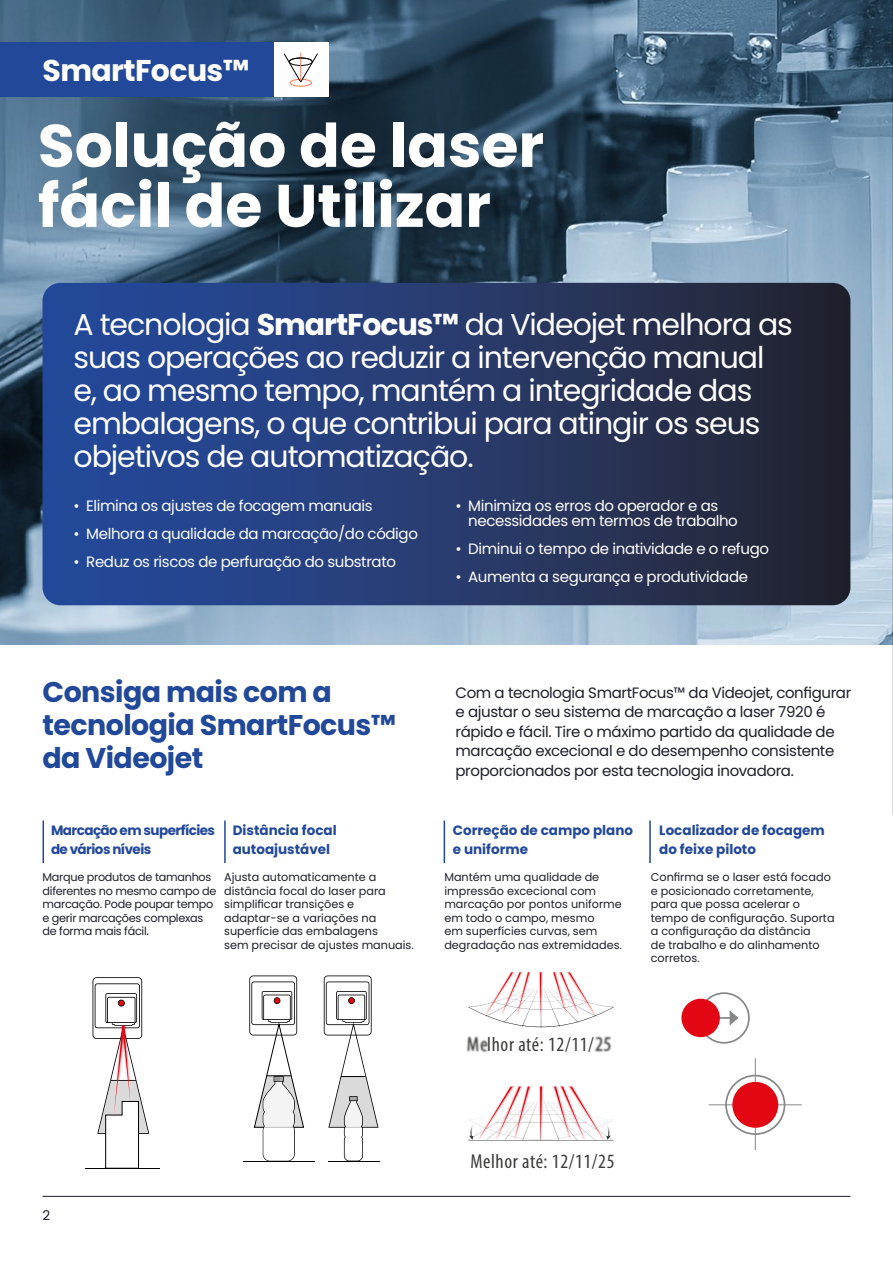
<style>
.page{position:relative;width:893px;height:1263px;background:#fff}
.page>*{position:absolute;margin:0;border:0;box-sizing:border-box;transform-origin:0 0}
.t1{font:700 60px/60px "Poppins";color:#fff}
.t2{font:30px/33px "Poppins";letter-spacing:-.035em;color:#fff}
.t3{font:700 30px "Poppins";letter-spacing:-.02em;color:#fff}
.t4{font:700 28.5px/33px "Poppins";letter-spacing:-.02em;color:#224899}
.t5{font:condensed 20.25px "Myriad Pro";letter-spacing:.03em;color:#3c3c3b}
.t6{font:15px/15px "Poppins";letter-spacing:-.025em;color:#fff}
.t7{font:15px/19.5px "Poppins";letter-spacing:-.025em;color:#1d1f2a}
.t8{font:700 13.5px/19.5px "Poppins";color:#224899}
.t9{font:700 13.5px/19.5px "Poppins";letter-spacing:-.04em;color:#224899}
.t10{font:13.5px "Poppins";color:#1d1f2a}
.t11{font:11.25px/13.5px "Poppins";color:#1d1f2a}
.t12{font:11.25px/13.5px "Poppins";letter-spacing:-.025em;color:#1d1f2a}
.s1{font-weight:700}
.s2{font-size:12px}
</style>
<div class="page">
<img style="left:0;top:0;width:892px;height:644px">
<svg style="left:43px;top:283px;width:807px;height:30px;background:#26396b"></svg>
<svg style="left:43px;top:313px;width:807px;height:34px;background:#25396a"></svg>
<svg style="left:43px;top:347px;width:807px;height:34px;background:#25396a"></svg>
<svg style="left:43px;top:381px;width:807px;height:34px;background:#25396a"></svg>
<svg style="left:43px;top:415px;width:807px;height:190px;background:#25396a"></svg>
<hr style="left:243px;top:1161px;width:71px;height:1px;background:#000">
<hr style="left:328px;top:1161px;width:52px;height:1px;background:#000">
<svg style="left:249px;top:975px;width:55px;height:186px"></svg>
<svg style="left:324px;top:975px;width:54px;height:186px"></svg>
<img style="left:466px;top:983px;width:38px;height:70px">
<img style="left:504px;top:972px;width:8px;height:52px">
<img style="left:512px;top:972px;width:102px;height:81px">
<svg style="left:468px;top:1087px;width:146px;height:54px"></svg>
<div style="left:0;top:43px;width:274px;height:54px;background:#224899"></div>
<hr style="left:444px;top:820px;width:1px;height:43px;background:#224899">
<hr style="left:224px;top:820px;width:2px;height:43px;background:#224899">
<hr style="left:43px;top:820px;width:1px;height:43px;background:#224899">
<hr style="left:649px;top:820px;width:2px;height:43px;background:#224899">
<div style="left:274px;top:43px;width:55px;height:54px;background:#fff"></div>
<svg style="left:284px;top:53px;width:34px;height:34px"></svg>
<hr style="left:85px;top:1168px;width:75px;height:1px;background:#000">
<svg style="left:93px;top:977px;width:56px;height:191px"></svg>
<div style="left:725px;top:1075px;width:60px;height:60px;border:2px solid #878787;border-radius:50%"></div>
<hr style="left:755px;top:1058px;width:1px;height:92px;background:#878787">
<hr style="left:709px;top:1104px;width:93px;height:1px;background:#878787">
<div style="left:698px;top:992px;width:52px;height:52px;border:2px solid #878787;border-radius:50%"></div>
<hr style="left:699px;top:1017px;width:33px;height:2px;background:#878787">
<svg style="left:730px;top:1011px;width:8px;height:14px"></svg>
<div style="left:732px;top:1082px;width:46px;height:46px;background:#e30613;border-radius:50%"></div>
<div style="left:681px;top:999px;width:39px;height:38px;background:#e30613;border-radius:50%"></div>
<hr style="left:43px;top:1196px;width:807px;height:1px;background:#1d1f2a">
<svg style="left:892px;top:0;width:1px;height:814px"></svg>
<h2 class="t3" style="left:43px;top:54px;width:208px">SmartFocus™</h2>
<h1 class="t1" style="left:38px;top:116px;width:508px">Solução de laser fácil de Utilizar</h1>
<h2 class="t2" style="left:74px;top:308px;width:721px">A tecnologia <span class="s1">SmartFocus™</span> da Videojet melhora as suas operações ao reduzir a intervenção manual e, ao mesmo tempo, mantém a integridade das embalagens, o que contribui para atingir os seus objetivos de automatização.</h2>
<h3 class="t6" style="left:468px;top:498px;width:271px;text-indent:-13px">• Minimiza os erros do operador e as necessidades em termos de trabalho</h3>
<h3 class="t6" style="left:455px;top:541px;width:315px">• Diminui o tempo de inatividade e o refugo</h3>
<h3 class="t6" style="left:455px;top:569px;width:294px">• Aumenta a segurança e produtividade</h3>
<h3 class="t6" style="left:74px;top:498px;width:301px">• Elimina os ajustes de focagem manuais</h3>
<h3 class="t6" style="left:74px;top:526px;width:346px">• Melhora a qualidade da marcação/do código</h3>
<h3 class="t6" style="left:74px;top:554px;width:324px">• Reduz os riscos de perfuração do substrato</h3>
<h3 class="t4" style="left:43px;top:676px;width:355px">Consiga mais com a tecnologia SmartFocus™ da Videojet</h3>
<p class="t9" style="left:51px;top:820px;width:166px">Marcação em superfícies de vários níveis</p>
<p class="t12" style="left:43px;top:870px;width:175px">Marque produtos de tamanhos diferentes no mesmo campo de marcação. Pode poupar tempo e gerir marcações complexas de forma mais fácil<span class="s2">.</span></p>
<p class="t8" style="left:233px;top:820px;width:106px">Distância focal autoajustável</p>
<p class="t11" style="left:224px;top:870px;width:191px">Ajusta automaticamente a distância focal do laser para simplificar transições e adaptar-se a variações na superfície das embalagens<br>sem precisar de ajustes manuais.</p>
<p class="t7" style="left:455px;top:683px;width:397px">Com a tecnologia SmartFocus™ da Videojet, configurar e ajustar o seu sistema de marcação a laser 7920 é rápido e fácil. Tire o máximo partido da qualidade de marcação excecional e do desempenho consistente proporcionados por esta tecnologia inovadora.</p>
<p class="t8" style="left:453px;top:820px;width:182px">Correção de campo plano e uniforme</p>
<p class="t11" style="left:444px;top:870px;width:179px">Mantém uma qualidade de impressão excecional com marcação por pontos uniforme em todo o campo, mesmo<br>em superfícies curvas, sem degradação nas extremidades.</p>
<p class="t8" style="left:659px;top:820px;width:167px">Localizador de focagem do feixe piloto</p>
<p class="t11" style="left:651px;top:870px;width:185px">Confirma se o laser está focado e posicionado corretamente, para que possa acelerar o tempo de configuração. Suporta a configuração da distância<br>de trabalho e do alinhamento corretos.</p>
<h3 class="t5" style="left:487px;top:1032px;width:108px">lhor até: 12/11/</h3>
<p class="t10" style="left:43px;top:1208px;width:9px">2</p>
<h3 class="t5" style="left:470px;top:1149px;width:146px">Melhor até: 12/11/25</h3>
</div>
